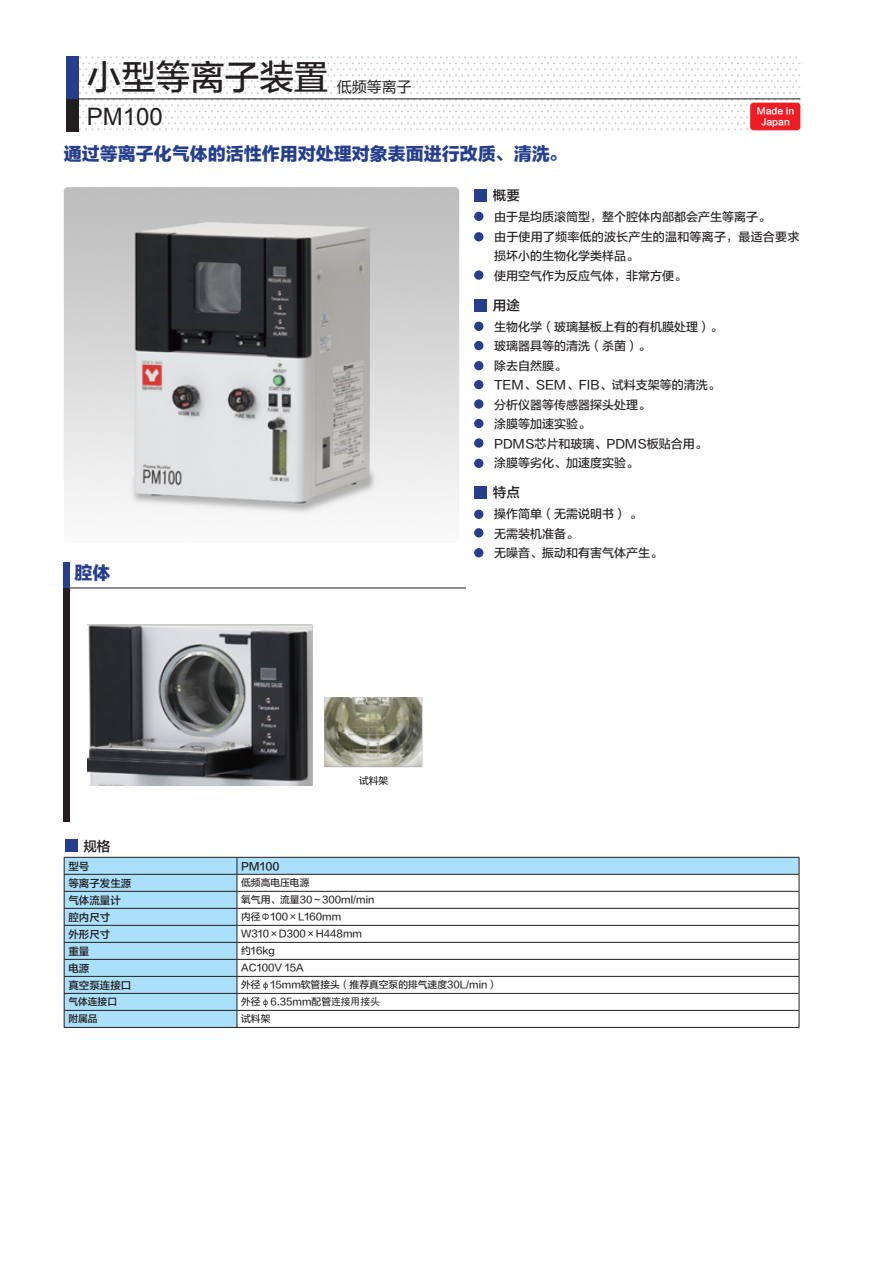
<style>
.page{position:relative;width:893px;height:1263px;background:#fff}
.page>*{position:absolute;margin:0;border:0;box-sizing:border-box;transform-origin:0 0}
.t1{font:34.5px "FZLTZHUNHK GBK1 0";color:#231f20}
.t2{font:24px "Arial";color:#231f20}
.t3{font:18px "FZLTTHK GBK1 0";color:#253f8e}
.t4{font:15px "FZLTHJW GB1 0";color:#231f20}
.t5{font:13.5px "FZLTZHJW GB1 0";color:#231f20}
.t6{font:12px/19.5px "FZLTZHUNHJW GB1 0";color:#231f20}
.t7{font:10.5px "FZLTZHJW GB1 0";color:#231f20}
.t8{font:9.75px "FZLTZHUNHJW GB1 0";color:#231f20}
.t9{font:9.75px "FZLTZHJW GB1 0";color:#231f20}
.t10{font:9px/10.8px "FZLTCHJW GB1 0";color:#fff;text-align:center}
.s1{font-family:"Sim Hei"}
</style>
<div class="page">
<svg style="left:79px;top:56px;width:721px;height:74px"></svg>
<div style="left:66px;top:97px;width:12px;height:35px;background:#231f20"></div>
<div style="left:66px;top:56px;width:12px;height:42px;background:#253f8e"></div>
<hr style="left:78px;top:98px;width:722px;height:1px;background:#231f20">
<div style="left:474px;top:189px;width:13px;height:13px;background:#253f8e"></div>
<div style="left:474px;top:212px;width:9px;height:9px;background:#253f8e;border-radius:50%"></div>
<div style="left:474px;top:232px;width:9px;height:9px;background:#253f8e;border-radius:50%"></div>
<div style="left:474px;top:270px;width:9px;height:10px;background:#253f8e;border-radius:50%"></div>
<div style="left:474px;top:486px;width:13px;height:13px;background:#253f8e"></div>
<div style="left:474px;top:510px;width:9px;height:9px;background:#253f8e;border-radius:50%"></div>
<div style="left:474px;top:528px;width:9px;height:9px;background:#253f8e;border-radius:50%"></div>
<div style="left:474px;top:548px;width:9px;height:9px;background:#253f8e;border-radius:50%"></div>
<div style="left:474px;top:299px;width:13px;height:12px;background:#253f8e"></div>
<div style="left:474px;top:322px;width:9px;height:9px;background:#253f8e;border-radius:50%"></div>
<div style="left:474px;top:341px;width:9px;height:9px;background:#253f8e;border-radius:50%"></div>
<div style="left:474px;top:361px;width:9px;height:9px;background:#253f8e;border-radius:50%"></div>
<div style="left:474px;top:399px;width:9px;height:10px;background:#253f8e;border-radius:50%"></div>
<div style="left:474px;top:380px;width:9px;height:9px;background:#253f8e;border-radius:50%"></div>
<div style="left:474px;top:419px;width:9px;height:9px;background:#253f8e;border-radius:50%"></div>
<div style="left:474px;top:459px;width:9px;height:9px;background:#253f8e;border-radius:50%"></div>
<div style="left:474px;top:438px;width:9px;height:10px;background:#253f8e;border-radius:50%"></div>
<hr style="left:64px;top:587px;width:402px;height:1px;background:#231f20">
<div style="left:64px;top:586px;width:6px;height:236px;background:#231f20"></div>
<div style="left:64px;top:562px;width:6px;height:25px;background:#253f8e"></div>
<img style="left:88px;top:624px;width:225px;height:161px">
<img style="left:325px;top:698px;width:98px;height:69px">
<div style="left:65px;top:839px;width:12px;height:13px;background:#253f8e"></div>
<svg style="left:65px;top:858px;width:734px;height:169px"></svg>
<hr style="left:64px;top:857px;width:173px;height:1px;background:#231f20">
<hr style="left:237px;top:857px;width:562px;height:1px;background:#231f20">
<svg style="left:64px;top:858px;width:1px;height:169px"></svg>
<svg style="left:237px;top:858px;width:1px;height:169px"></svg>
<hr style="left:64px;top:874px;width:173px;height:1px;background:#231f20">
<hr style="left:237px;top:874px;width:562px;height:1px;background:#231f20">
<hr style="left:64px;top:891px;width:173px;height:1px;background:#231f20">
<hr style="left:237px;top:891px;width:562px;height:1px;background:#231f20">
<hr style="left:64px;top:908px;width:173px;height:1px;background:#231f20">
<hr style="left:237px;top:908px;width:562px;height:1px;background:#231f20">
<hr style="left:64px;top:925px;width:173px;height:1px;background:#231f20">
<hr style="left:237px;top:925px;width:562px;height:1px;background:#231f20">
<hr style="left:64px;top:942px;width:173px;height:1px;background:#231f20">
<hr style="left:237px;top:942px;width:562px;height:1px;background:#231f20">
<hr style="left:64px;top:959px;width:173px;height:1px;background:#231f20">
<hr style="left:237px;top:959px;width:562px;height:1px;background:#231f20">
<hr style="left:64px;top:976px;width:173px;height:1px;background:#231f20">
<hr style="left:237px;top:976px;width:562px;height:1px;background:#231f20">
<hr style="left:64px;top:993px;width:173px;height:1px;background:#231f20">
<hr style="left:237px;top:993px;width:562px;height:1px;background:#231f20">
<hr style="left:64px;top:1010px;width:173px;height:1px;background:#231f20">
<hr style="left:237px;top:1010px;width:562px;height:1px;background:#231f20">
<hr style="left:64px;top:1027px;width:173px;height:1px;background:#231f20">
<hr style="left:237px;top:1027px;width:562px;height:1px;background:#231f20">
<svg style="left:799px;top:858px;width:1px;height:169px"></svg>
<img style="left:64px;top:187px;width:395px;height:328px">
<div style="left:750px;top:103px;width:50px;height:27px;background:#ee1d23;border-radius:3px"></div>
<h1 class="t1" style="left:87px;top:58px;width:243px">小型等离子装置</h1>
<h2 class="t2" style="left:87px;top:101px;width:78px">PM100</h2>
<h3 class="t3" style="left:64px;top:144px;width:506px">通过等离子化气体的活性作用对处理对象表面进行改质、清洗。</h3>
<p class="t4" style="left:337px;top:79px;width:77px">低频等离子</p>
<p class="t10" style="left:757px;top:106px;width:39px">Made in<br>Japan</p>
<p class="t5" style="left:493px;top:188px;width:28px">概要</p>
<p class="t6" style="left:494px;top:208px;width:307px">由于是均质滚筒型，整个腔体内部都会产生等离子。<br>由于使用了频率低的波长产生的温和等离子，最适合要求损坏小的生物化学类样品。<br>使用空气作为反应气体，非常方便。</p>
<p class="t5" style="left:493px;top:298px;width:28px">用途</p>
<p class="t6" style="left:494px;top:317px;width:229px">生物化学（玻璃基板上有的有机膜处理）。玻璃器具等的清洗（杀菌）。<br>除去自然膜。<br>TEM、SEM、FIB、试料支架等的清洗。分析仪器等传感器探头处理。<br>涂膜等加速实验。<br>PDMS芯片和玻璃、PDMS板贴合用。<br>涂膜等劣化、加速度实验。</p>
<h3 class="t3" style="left:74px;top:563px;width:37px">腔体</h3>
<p class="t8" style="left:359px;top:775px;width:31px">试料架</p>
<p class="t5" style="left:493px;top:485px;width:28px">特点</p>
<p class="t6" style="left:494px;top:505px;width:169px">操作简单（无需说明书） 。<br>无需装机准备。<br>无噪音、振动和有害气体产生。</p>
<p class="t5" style="left:83px;top:839px;width:29px">规格</p>
<p class="t7" style="left:68px;top:860px;width:22px">型号</p>
<p class="t7" style="left:241px;top:860px;width:40px">PM100</p>
<p class="t7" style="left:68px;top:877px;width:64px">等离子发生源</p>
<p class="t8" style="left:241px;top:878px;width:70px">低频高电压电源</p>
<p class="t7" style="left:68px;top:894px;width:54px">气体流量计</p>
<p class="t8" style="left:241px;top:895px;width:135px">氧气用、流量30～300ml/min</p>
<p class="t7" style="left:68px;top:911px;width:43px">腔内尺寸</p>
<p class="t8" style="left:241px;top:912px;width:102px">内径Φ100×L160mm</p>
<p class="t7" style="left:68px;top:928px;width:43px">外形尺寸</p>
<p class="t8" style="left:241px;top:929px;width:122px">W310×D300×H448mm</p>
<p class="t7" style="left:68px;top:945px;width:22px">重量</p>
<p class="t8" style="left:241px;top:946px;width:35px">约16kg</p>
<p class="t7" style="left:68px;top:962px;width:22px">电源</p>
<p class="t8" style="left:241px;top:963px;width:64px">AC100V 15A</p>
<p class="t7" style="left:68px;top:979px;width:64px">真空泵连接口</p>
<p class="t8" style="left:241px;top:980px;width:258px">外径φ15mm软管接头（推荐真空泵的排气速度30L/min）</p>
<p class="t9" style="left:68px;top:997px;width:50px">气体连接口</p>
<p class="t8" style="left:241px;top:997px;width:140px">外径φ6.35mm配管<span class="s1">连接用接头</span></p>
<p class="t9" style="left:68px;top:1014px;width:31px">附属品</p>
<p class="t8" style="left:241px;top:1014px;width:31px">试料架</p>
</div>
